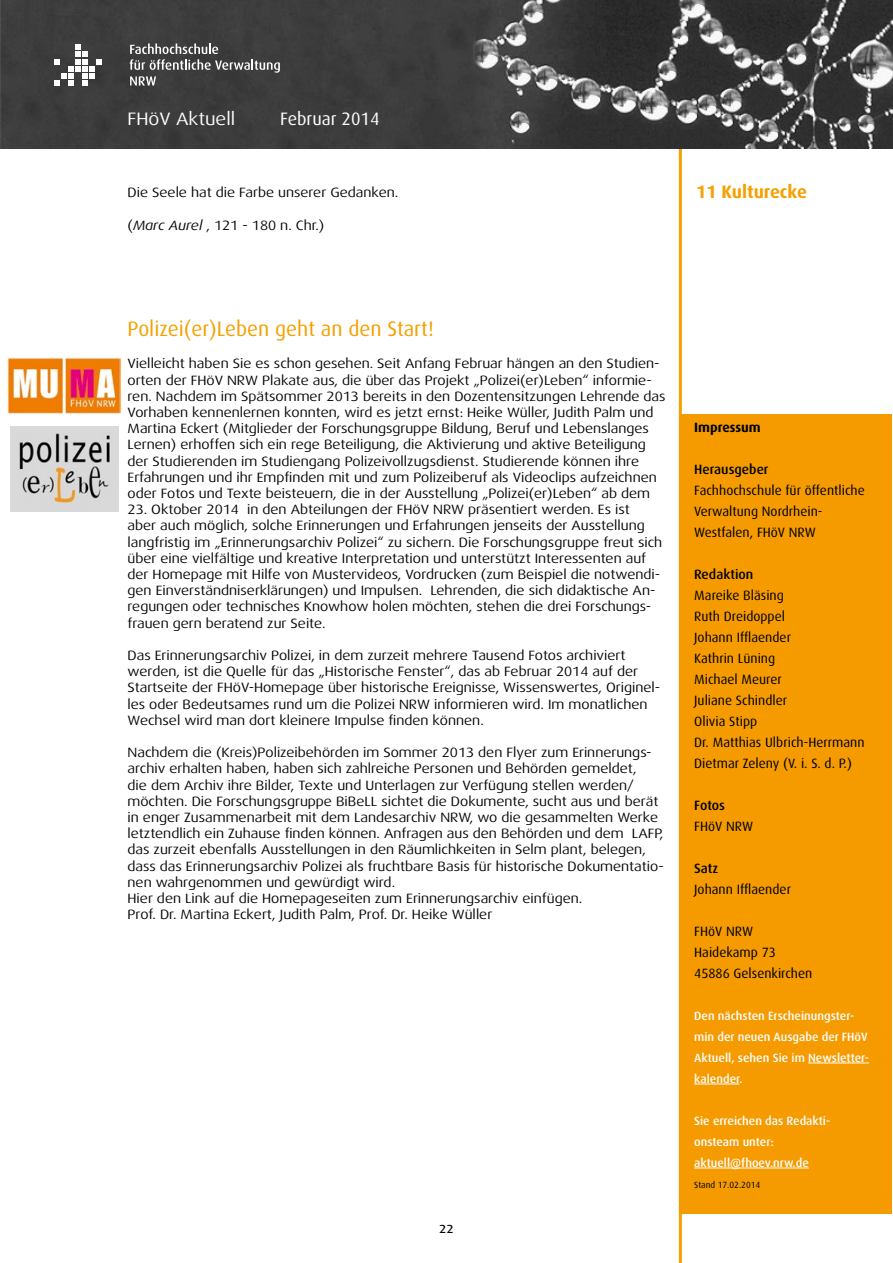
<style>
.page{position:relative;width:893px;height:1263px;background:#fff}
.page>*{position:absolute;margin:0;border:0;box-sizing:border-box;transform-origin:0 0}
.t1{font:21px "Dax";color:#f6a000}
.t2{font:700 18px "Dax";color:#f6a000}
.t3{font:18px "Dax Wide";color:#fff}
.t4{font:18px "Dax";color:#fff}
.t5{font:15px "Dax Regular Caps";color:#000}
.t6{font:13.5px/16.2px "Dax Wide";color:#000}
.t7{font:13.5px/21px "Dax";color:#000}
.t8{font:500 13.5px "Dax OT";color:#000}
.t9{font:700 13.5px "Dax";color:#000}
.t10{font:500 12px/21px "Dax OT";color:#fff}
.t11{font:9px "Dax";color:#000}
.s1{font-style:italic}
</style>
<div class="page">
<hr style="left:679px;top:148px;width:3px;height:1115px;background:#f6a000">
<img style="left:0;top:0;width:893px;height:148px">
<svg style="left:54px;top:45px;width:48px;height:41px"></svg>
<svg style="left:130px;top:43px;width:150px;height:43px;background:#595959"></svg>
<div style="left:680px;top:415px;width:212px;height:799px;background:#f59b00"></div>
<hr style="left:808px;top:1062px;width:61px;height:1px;background:#fff">
<hr style="left:694px;top:1083px;width:45px;height:1px;background:#fff">
<hr style="left:694px;top:1167px;width:115px;height:1px;background:#fff">
<img style="left:10px;top:427px;width:108px;height:85px">
<img style="left:8px;top:357px;width:113px;height:57px">
<h2 class="t3" style="left:128px;top:109px;width:109px">FHöV Aktuell</h2>
<h2 class="t4" style="left:280px;top:109px;width:101px">Februar 2014</h2>
<p class="t6" style="left:128px;top:185px;width:272px">Die Seele hat die Farbe unserer Gedanken.</p>
<p class="t6" style="left:128px;top:217px;width:198px">(<span class="s1">Marc Aurel</span> , 121 - 180 n. Chr.)</p>
<h2 class="t2" style="left:696px;top:182px;width:112px">11 Kulturecke</h2>
<h1 class="t1" style="left:128px;top:317px;width:308px">Polizei(er)Leben geht an den Start!</h1>
<p class="t6" style="left:128px;top:356px;width:539px">Vielleicht haben Sie es schon gesehen. Seit Anfang Februar hängen an den Studien&shy;orten der FHöV NRW Plakate aus, die über das Projekt „Polizei(er)Leben“ informie&shy;ren. Nachdem im Spätsommer 2013 bereits in den Dozentensitzungen Lehrende das Vorhaben kennenlernen konnten, wird es jetzt ernst: Heike Wüller, Judith Palm und Martina Eckert (Mitglieder der Forschungsgruppe Bildung, Beruf und Lebenslanges Lernen) erhoffen sich ein rege Beteiligung, die Aktivierung und aktive Beteiligung der Studierenden im Studiengang Polizeivollzugsdienst. Studierende können ihre Erfahrungen und ihr Empfinden mit und zum Polizeiberuf als Videoclips aufzeichnen oder Fotos und Texte beisteuern, die in der Ausstellung „Polizei(er)Leben“ ab dem</p>
<p class="t6" style="left:128px;top:501px;width:536px">23. Oktober 2014 in den Abteilungen der FHöV NRW präsentiert werden. Es ist<br>aber auch möglich, solche Erinnerungen und Erfahrungen jenseits der Ausstellung langfristig im „Erinnerungsarchiv Polizei“ zu sichern. Die Forschungsgruppe freut sich über eine vielfältige und kreative Interpretation und unterstützt Interessenten auf der Homepage mit Hilfe von Mustervideos, Vordrucken (zum Beispiel die notwendi&shy;gen Einverständniserklärungen) und Impulsen. Lehrenden, die sich didaktische An&shy;regungen oder technisches Knowhow holen möchten, stehen die drei Forschungs&shy;frauen gern beratend zur Seite.</p>
<p class="t6" style="left:128px;top:647px;width:534px">Das Erinnerungsarchiv Polizei, in dem zurzeit mehrere Tausend Fotos archiviert werden, ist die Quelle für das „Historische Fenster“, das ab Februar 2014 auf der Startseite der FHöV-Homepage über historische Ereignisse, Wissenswertes, Originel&shy;les oder Bedeutsames rund um die Polizei NRW informieren wird. Im monatlichen Wechsel wird man dort kleinere Impulse finden können.</p>
<p class="t6" style="left:128px;top:744px;width:538px">Nachdem die (Kreis)Polizeibehörden im Sommer 2013 den Flyer zum Erinnerungs&shy;archiv erhalten haben, haben sich zahlreiche Personen und Behörden gemeldet,<br>die dem Archiv ihre Bilder, Texte und Unterlagen zur Verfügung stellen werden/ möchten. Die Forschungsgruppe BiBeLL sichtet die Dokumente, sucht aus und berät in enger Zusammenarbeit mit dem Landesarchiv NRW, wo die gesammelten Werke letztendlich ein Zuhause finden können. Anfragen aus den Behörden und dem LAFP, das zurzeit ebenfalls Ausstellungen in den Räumlichkeiten in Selm plant, belegen, dass das Erinnerungsarchiv Polizei als fruchtbare Basis für historische Dokumentatio&shy;nen wahrgenommen und gewürdigt wird.<br>Hier den Link auf die Homepageseiten zum Erinnerungsarchiv einfügen.<br>Prof. Dr. Martina Eckert, Judith Palm, Prof. Dr. Heike Wüller</p>
<p class="t5" style="left:439px;top:1219px;width:16px">22</p>
<p class="t9" style="left:694px;top:419px;width:68px">Impressum</p>
<p class="t8" style="left:694px;top:460px;width:76px">Herausgeber</p>
<p class="t7" style="left:694px;top:479px;width:172px">Fachhochschule für öffentliche<br>Verwaltung Nordrhein-<br>Westfalen, FHöV NRW</p>
<p class="t8" style="left:694px;top:565px;width:61px">Redaktion</p>
<p class="t7" style="left:694px;top:585px;width:172px">Mareike Bläsing<br>Ruth Dreidoppel<br>Johann Ifflaender<br>Kathrin Lüning<br>Michael Meurer<br>Juliane Schindler<br>Olivia Stipp<br>Dr. Matthias Ulbrich-Herrmann<br>Dietmar Zeleny (V. i. S. d. P.)</p>
<p class="t8" style="left:694px;top:796px;width:32px">Fotos</p>
<p class="t7" style="left:694px;top:816px;width:60px">FHöV NRW</p>
<p class="t8" style="left:694px;top:859px;width:26px">Satz</p>
<p class="t7" style="left:694px;top:879px;width:98px">Johann Ifflaender</p>
<p class="t7" style="left:694px;top:921px;width:120px">FHöV NRW<br>Haidekamp 73<br>45886 Gelsenkirchen</p>
<p class="t10" style="left:694px;top:1005px;width:176px">Den nächsten Erscheinungster&shy;min der neuen Ausgabe der FHöV<br>Aktuell, sehen Sie im Newsletter&shy;kalender.</p>
<p class="t10" style="left:694px;top:1110px;width:137px">Sie erreichen das Redakti&shy;onsteam unter: aktuell@fhoev.nrw.de</p>
<p class="t11" style="left:694px;top:1180px;width:68px">Stand 17.02.2014</p>
</div>
